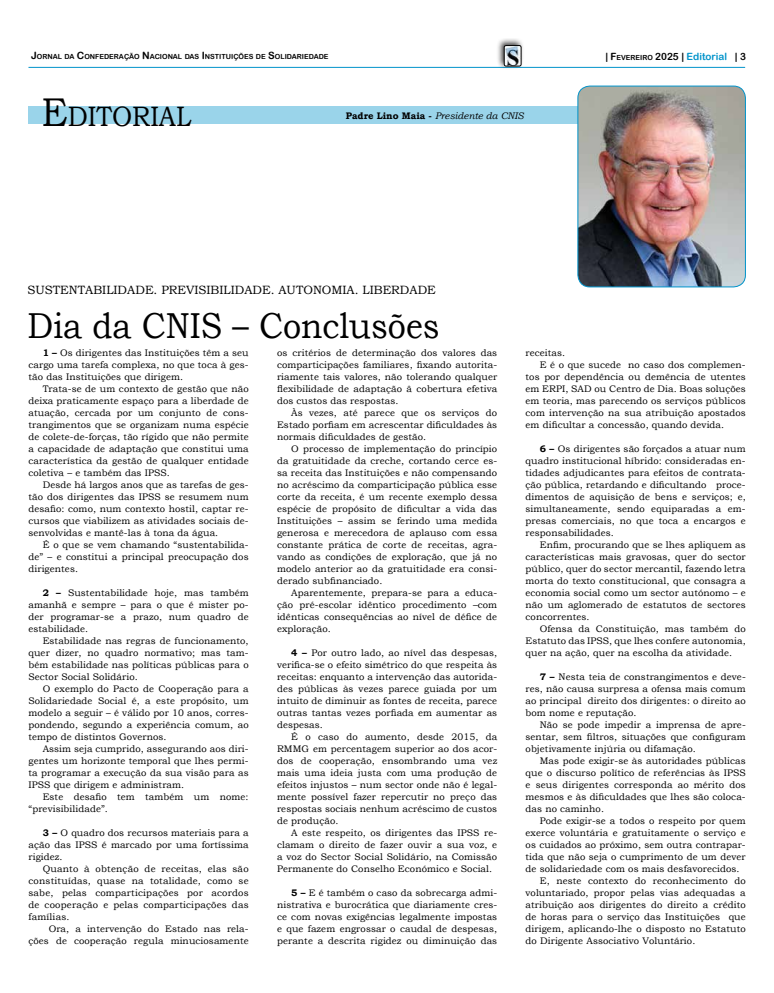
<style>
.page{position:relative;width:774px;height:993px;background:#fff}
.page>*{position:absolute;margin:0;border:0;box-sizing:border-box;transform-origin:0 0}
.t1{font:36px "Bookman Old Style";color:#000;scale:.9 1}
.t2{font:28px "Bookman Old Style";color:#000;scale:.9 1}
.t3{font:12px "Bookman Old Style";color:#000}
.t4{font:10px "Arial Rounded MT Bold";color:#0093ca}
.t5{font:10px "Arial Rounded MT Bold";color:#000}
.t6{font:9.5px/12px "Bookman Old Style";letter-spacing:.01em;color:#000;text-align:justify}
.t7{font:italic 9.5px "Bookman Old Style";color:#000}
.t8{font:7px "Arial Rounded MT Bold";color:#000}
.s1{font-size:10px}
.s2{color:#000}
.s3{font-size:7px;color:#000}
.s4{font-size:40px}
.s5{font-weight:700;font-style:normal}
.s6{font-weight:700}
</style>
<div class="page">
<hr style="left:28px;top:67px;width:717px;height:1px;background:#0093ca">
<div style="left:496px;top:38px;width:28px;height:31px;background:#000;opacity:.75"></div>
<img style="left:504px;top:47px;width:17px;height:19px">
<div style="left:504px;top:45px;width:17px;height:21px;border:1px solid #000;border-radius:2px"></div>
<div style="left:29px;top:107px;width:693px;height:17px;background:#9ad4ea"></div>
<img style="left:579px;top:87px;width:166px;height:200px">
<div style="left:577px;top:85px;width:169px;height:202px;border:1px solid #0093ca;border-radius:12px"></div>
<p class="t8" style="left:31px;top:52px;width:299px"><span class="s1">J</span>ORNAL DA <span class="s1">C</span>ONFEDERAÇÃO <span class="s1">N</span>ACIONAL DAS <span class="s1">I</span> NSTITUIÇÕES DE <span class="s1">S</span>OLIDARIEDADE</p>
<p class="t5" style="left:735px;top:51px;width:13px">| 3</p>
<p class="t4" style="left:605px;top:50px;width:123px"><span class="s2">| F</span><span class="s3">EVEREIRO</span> <span class="s2">2025</span> <span class="s2">|</span> Editorial</p>
<h2 class="t2" style="left:42px;top:98px;width:168px"><span class="s4">E</span>DITORIAL</h2>
<p class="t7" style="left:346px;top:109px;width:179px"><span class="s5">Padre Lino Maia -</span> Presidente da CNIS</p>
<p class="t3" style="left:28px;top:282px;width:410px">SUSTENTABILIDADE. PREVISIBILIDADE. AUTONOMIA. LIBERDADE</p>
<h1 class="t1" style="left:28px;top:302px;width:459px">Dia da CNIS – Conclusões</h1>
<p class="t6" style="left:28px;top:346px;width:222px;text-indent:14px"><span class="s6">1 –</span> Os dirigentes das Instituições têm a seu cargo uma tarefa complexa, no que toca à ges&shy;tão das Instituições que dirigem.</p>
<p class="t6" style="left:28px;top:382px;width:222px;text-indent:14px">Trata-se de um contexto de gestão que não deixa praticamente espaço para a liberdade de atuação, cercada por um conjunto de cons&shy;trangimentos que se organizam numa espécie de colete-de-forças, tão rígido que não permite a capacidade de adaptação que constitui uma característica da gestão de qualquer entidade coletiva – e também das IPSS.</p>
<p class="t6" style="left:28px;top:478px;width:222px;text-indent:14px">Desde há largos anos que as tarefas de ges&shy;tão dos dirigentes das IPSS se resumem num desafio: como, num contexto hostil, captar re&shy;cursos que viabilizem as atividades sociais de&shy;senvolvidas e mantê-las à tona da água.</p>
<p class="t6" style="left:28px;top:538px;width:222px;text-indent:14px">É o que se vem chamando “sustentabilida&shy;de” – e constitui a principal preocupação dos dirigentes.</p>
<p class="t6" style="left:28px;top:586px;width:222px;text-indent:14px"><span class="s6">2 –</span> Sustentabilidade hoje, mas também amanhã e sempre – para o que é mister po&shy;der programar-se a prazo, num quadro de estabilidade.</p>
<p class="t6" style="left:28px;top:634px;width:222px;text-indent:14px">Estabilidade nas regras de funcionamento, quer dizer, no quadro normativo; mas tam&shy;bém estabilidade nas políticas públicas para o Sector Social Solidário.</p>
<p class="t6" style="left:28px;top:682px;width:222px;text-indent:14px">O exemplo do Pacto de Cooperação para a Solidariedade Social é, a este propósito, um modelo a seguir – é válido por 10 anos, corres&shy;pondendo, segundo a experiência comum, ao tempo de distintos Governos.</p>
<p class="t6" style="left:28px;top:742px;width:222px;text-indent:14px">Assim seja cumprido, assegurando aos diri&shy;gentes um horizonte temporal que lhes permi&shy;ta programar a execução da sua visão para as IPSS que dirigem e administram.</p>
<p class="t6" style="left:28px;top:790px;width:222px;text-indent:14px">Este desafio tem também um nome: “previsibilidade”.</p>
<p class="t6" style="left:28px;top:826px;width:222px;text-indent:14px"><span class="s6">3 –</span> O quadro dos recursos materiais para a ação das IPSS é marcado por uma fortíssima rigidez.</p>
<p class="t6" style="left:28px;top:862px;width:222px;text-indent:14px">Quanto à obtenção de receitas, elas são constituídas, quase na totalidade, como se sabe, pelas comparticipações por acordos de cooperação e pelas comparticipações das famílias.</p>
<p class="t6" style="left:28px;top:922px;width:222px;text-align:right">Ora, a intervenção do Estado nas rela&shy;ções de cooperação regula minuciosamente</p>
<p class="t6" style="left:277px;top:346px;width:222px">os critérios de determinação dos valores das comparticipações familiares, fixando autorita&shy;riamente tais valores, não tolerando qualquer flexibilidade de adaptação â cobertura efetiva dos custos das respostas.</p>
<p class="t6" style="left:277px;top:406px;width:222px;text-indent:14px">Às vezes, até parece que os serviços do Estado porfiam em acrescentar dificuldades às normais dificuldades de gestão.</p>
<p class="t6" style="left:277px;top:442px;width:222px;text-indent:14px">O processo de implementação do princípio da gratuitidade da creche, cortando cerce es&shy;sa receita das Instituições e não compensando no acréscimo da comparticipação pública esse corte da receita, é um recente exemplo dessa espécie de propósito de dificultar a vida das Instituições – assim se ferindo uma medida generosa e merecedora de aplauso com essa constante prática de corte de receitas, agra&shy;vando as condições de exploração, que já no modelo anterior ao da gratuitidade era consi&shy;derado subfinanciado.</p>
<p class="t6" style="left:277px;top:586px;width:222px;text-indent:14px">Aparentemente, prepara-se para a educa&shy;ção pré-escolar idêntico procedimento –com idênticas consequências ao nível de défice de exploração.</p>
<p class="t6" style="left:277px;top:646px;width:222px;text-indent:14px"><span class="s6">4 –</span> Por outro lado, ao nível das despesas, verifica-se o efeito simétrico do que respeita às receitas: enquanto a intervenção das autorida&shy;des públicas às vezes parece guiada por um intuito de diminuir as fontes de receita, parece outras tantas vezes porfiada em aumentar as despesas.</p>
<p class="t6" style="left:277px;top:730px;width:222px;text-indent:14px">É o caso do aumento, desde 2015, da RMMG em percentagem superior ao dos acor&shy;dos de cooperação, ensombrando uma vez mais uma ideia justa com uma produção de efeitos injustos – num sector onde não é legal&shy;mente possível fazer repercutir no preço das respostas sociais nenhum acréscimo de custos de produção.</p>
<p class="t6" style="left:277px;top:826px;width:222px;text-indent:14px">A este respeito, os dirigentes das IPSS re&shy;clamam o direito de fazer ouvir a sua voz, e a voz do Sector Social Solidário, na Comissão Permanente do Conselho Económico e Social.</p>
<p class="t6" style="left:277px;top:886px;width:222px;text-indent:14px"><span class="s6">5 –</span> E é também o caso da sobrecarga admi&shy;nistrativa e burocrática que diariamente cres&shy;ce com novas exigências legalmente impostas e que fazem engrossar o caudal de despesas, perante a descrita rigidez ou diminuição das</p>
<p class="t6" style="left:525px;top:346px;width:41px">receitas.</p>
<p class="t6" style="left:540px;top:358px;width:207px">E é o que sucede no caso dos complemen-</p>
<p class="t6" style="left:525px;top:370px;width:222px">tos por dependência ou demência de utentes</p>
<p class="t6" style="left:525px;top:382px;width:222px">em ERPI, SAD ou Centro de Dia. Boas soluções</p>
<p class="t6" style="left:525px;top:394px;width:222px">em teoria, mas parecendo os serviços públicos</p>
<p class="t6" style="left:525px;top:406px;width:222px">com intervenção na sua atribuição apostados</p>
<p class="t6" style="left:525px;top:418px;width:200px">em dificultar a concessão, quando devida.</p>
<p class="t6" style="left:525px;top:442px;width:222px;text-indent:14px"><span class="s6">6 –</span> Os dirigentes são forçados a atuar num quadro institucional híbrido: consideradas en&shy;tidades adjudicantes para efeitos de contrata&shy;ção pública, retardando e dificultando proce&shy;dimentos de aquisição de bens e serviços; e, simultaneamente, sendo equiparadas a em&shy;presas comerciais, no que toca a encargos e responsabilidades.</p>
<p class="t6" style="left:525px;top:538px;width:222px;text-indent:14px">Enfim, procurando que se lhes apliquem as características mais gravosas, quer do sector público, quer do sector mercantil, fazendo letra morta do texto constitucional, que consagra a economia social como um sector autónomo – e não um aglomerado de estatutos de sectores concorrentes.</p>
<p class="t6" style="left:525px;top:622px;width:222px;text-indent:14px">Ofensa da Constituição, mas também do Estatuto das IPSS, que lhes confere autonomia, quer na ação, quer na escolha da atividade.</p>
<p class="t6" style="left:525px;top:670px;width:222px;text-indent:14px"><span class="s6">7 –</span> Nesta teia de constrangimentos e deve&shy;res, não causa surpresa a ofensa mais comum ao principal direito dos dirigentes: o direito ao bom nome e reputação.</p>
<p class="t6" style="left:525px;top:718px;width:222px;text-indent:14px">Não se pode impedir a imprensa de apre&shy;sentar, sem filtros, situações que configuram objetivamente injúria ou difamação.</p>
<p class="t6" style="left:525px;top:754px;width:222px;text-indent:14px">Mas pode exigir-se às autoridades públicas que o discurso político de referências às IPSS e seus dirigentes corresponda ao mérito dos mesmos e às dificuldades que lhes são coloca&shy;das no caminho.</p>
<p class="t6" style="left:540px;top:814px;width:207px">Pode exigir-se a todos o respeito por quem</p>
<p class="t6" style="left:525px;top:826px;width:222px">exerce voluntária e gratuitamente o serviço e</p>
<p class="t6" style="left:525px;top:838px;width:222px">os cuidados ao próximo, sem outra contrapar-</p>
<p class="t6" style="left:525px;top:850px;width:222px">tida que não seja o cumprimento de um dever</p>
<p class="t6" style="left:525px;top:862px;width:216px">de solidariedade com os mais desfavorecidos.</p>
<p class="t6" style="left:540px;top:874px;width:207px">E, neste contexto do reconhecimento do</p>
<p class="t6" style="left:525px;top:886px;width:222px">voluntariado, propor pelas vias adequadas a</p>
<p class="t6" style="left:525px;top:898px;width:222px">atribuição aos dirigentes do direito a crédito</p>
<p class="t6" style="left:525px;top:910px;width:222px">de horas para o serviço das Instituições que</p>
<p class="t6" style="left:525px;top:922px;width:222px">dirigem, aplicando-lhe o disposto no Estatuto</p>
<p class="t6" style="left:525px;top:934px;width:171px">do Dirigente Associativo Voluntário.</p>
</div>
